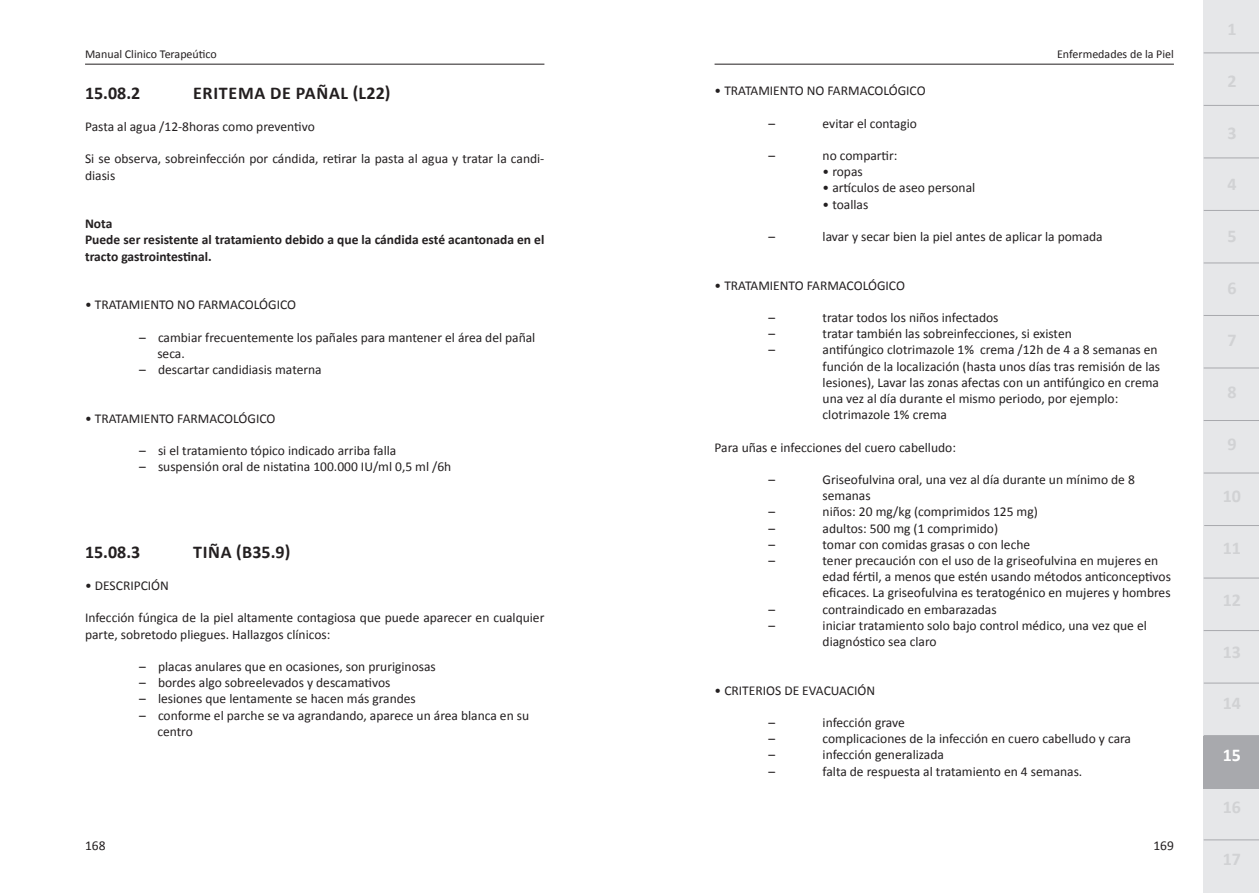
<style>
.page{position:relative;width:1259px;height:893px;background:#fff}
.page>*{position:absolute;margin:0;border:0;box-sizing:border-box;transform-origin:0 0}
.t1{font:700 18px "Calibri";letter-spacing:.02em;color:#231f20}
.t2{font:700 18px "Calibri";color:#d1d2d4}
.t3{font:700 18px "Calibri";color:#fff}
.t4{font:13.5px/16.2px "Calibri";color:#231f20}
.t5{font:700 13.5px/16.2px "Calibri";color:#231f20}
.t6{font:12px "Calibri";color:#231f20}
</style>
<div class="page">
<hr style="left:714px;top:64px;width:460px;height:1px;background:#231f20">
<hr style="left:85px;top:64px;width:459px;height:1px;background:#231f20">
<div style="left:1203px;top:0;width:56px;height:893px;background:#e6e7e9"></div>
<hr style="left:1203px;top:53px;width:56px;height:1px;background:#a8a9ad">
<hr style="left:1203px;top:105px;width:56px;height:1px;background:#a8a9ad">
<hr style="left:1203px;top:158px;width:56px;height:1px;background:#a8a9ad">
<hr style="left:1203px;top:210px;width:56px;height:1px;background:#a8a9ad">
<hr style="left:1203px;top:263px;width:56px;height:1px;background:#a8a9ad">
<hr style="left:1203px;top:315px;width:56px;height:1px;background:#a8a9ad">
<hr style="left:1203px;top:368px;width:56px;height:1px;background:#a8a9ad">
<hr style="left:1203px;top:420px;width:56px;height:1px;background:#a8a9ad">
<hr style="left:1203px;top:473px;width:56px;height:1px;background:#a8a9ad">
<hr style="left:1204px;top:525px;width:55px;height:1px;background:#a8a9ad">
<hr style="left:1203px;top:578px;width:56px;height:1px;background:#a8a9ad">
<hr style="left:1203px;top:630px;width:56px;height:1px;background:#a8a9ad">
<hr style="left:1203px;top:683px;width:56px;height:1px;background:#a8a9ad">
<hr style="left:1203px;top:735px;width:56px;height:1px;background:#a8a9ad">
<hr style="left:1203px;top:788px;width:56px;height:1px;background:#a8a9ad">
<hr style="left:1203px;top:839px;width:56px;height:1px;background:#a8a9ad">
<div style="left:1203px;top:736px;width:56px;height:52px;background:#a8a9ad"></div>
<p class="t6" style="left:85px;top:46px;width:133px">Manual Clinico Terapeútico</p>
<p class="t6" style="left:1057px;top:46px;width:118px">Enfermedades de la Piel</p>
<h1 class="t1" style="left:85px;top:81px;width:57px">15.08.2</h1>
<h1 class="t1" style="left:193px;top:81px;width:57px">Eritemad</h1>
<h1 class="t1" style="left:282px;top:81px;width:110px">e pañal (L22)</h1>
<p class="t4" style="left:85px;top:118px;width:231px">Pasta al agua /12-8horas como preventivo</p>
<p class="t4" style="left:85px;top:150px;width:461px">Si se observa, sobreinfección por cándida, retirar la pasta al agua y tratar la candi&shy;diasis</p>
<p class="t5" style="left:85px;top:215px;width:461px">Nota<br>Puede ser resistente al tratamiento debido a que la cándida esté acantonada en el tracto gastrointestinal.</p>
<p class="t4" style="left:85px;top:296px;width:25px">• Tratamiento</p>
<p class="t4" style="left:177px;top:296px;width:30px">no farmacol</p>
<p class="t4" style="left:259px;top:296px;width:17px">ógico</p>
<p class="t4" style="left:157px;top:328px;width:379px;text-indent:-18px">– cambiar frecuentemente los pañales para mantener el área del pañal seca.</p>
<p class="t4" style="left:139px;top:361px;width:184px">– descartar candidiasis materna</p>
<p class="t4" style="left:85px;top:409px;width:25px">• Tratamiento</p>
<p class="t4" style="left:177px;top:409px;width:9px">farmacol</p>
<p class="t4" style="left:238px;top:409px;width:17px">ógico</p>
<p class="t4" style="left:139px;top:442px;width:259px">– si el tratamiento tópico indicado arriba falla</p>
<p class="t4" style="left:139px;top:458px;width:314px">– suspensión oral de nistatina 100.000 IU/ml 0,5 ml /6h</p>
<h1 class="t1" style="left:85px;top:540px;width:57px">15.08.3</h1>
<h1 class="t1" style="left:193px;top:540px;width:99px">Tiña (B35.9)</h1>
<p class="t4" style="left:85px;top:577px;width:25px">• Descripci</p>
<p class="t4" style="left:151px;top:577px;width:17px">ón</p>
<p class="t4" style="left:85px;top:609px;width:461px">Infección fúngica de la piel altamente contagiosa que puede aparecer en cualquier parte, sobretodo pliegues. Hallazgos clínicos:</p>
<p class="t4" style="left:139px;top:658px;width:298px">– placas anulares que en ocasiones, son pruriginosas</p>
<p class="t4" style="left:139px;top:674px;width:253px">– bordes algo sobreelevados y descamativos</p>
<p class="t4" style="left:139px;top:690px;width:278px">– lesiones que lentamente se hacen más grandes</p>
<p class="t4" style="left:157px;top:706px;width:373px;text-indent:-18px">– conforme el parche se va agrandando, aparece un área blanca en su centro</p>
<p class="t4" style="left:714px;top:82px;width:25px">• Tratamiento</p>
<p class="t4" style="left:807px;top:82px;width:30px">no farmacol</p>
<p class="t4" style="left:888px;top:82px;width:17px">ógico</p>
<p class="t4" style="left:768px;top:114px;width:8px">–</p>
<p class="t4" style="left:822px;top:114px;width:96px">evitar el contagio</p>
<p class="t4" style="left:768px;top:147px;width:8px">–</p>
<p class="t4" style="left:822px;top:147px;width:76px">no compartir:</p>
<p class="t4" style="left:822px;top:163px;width:42px">• ropas</p>
<p class="t4" style="left:822px;top:179px;width:154px">• artículos de aseo personal</p>
<p class="t4" style="left:822px;top:195px;width:47px">• toallas</p>
<p class="t4" style="left:768px;top:228px;width:8px">–</p>
<p class="t4" style="left:822px;top:228px;width:282px">lavar y secar bien la piel antes de aplicar la pomada</p>
<p class="t4" style="left:714px;top:276px;width:25px">• Tratamiento</p>
<p class="t4" style="left:807px;top:276px;width:9px">farmacol</p>
<p class="t4" style="left:868px;top:276px;width:17px">ógico</p>
<p class="t4" style="left:768px;top:309px;width:8px">–</p>
<p class="t4" style="left:822px;top:309px;width:177px">tratar todos los niños infectados</p>
<p class="t4" style="left:768px;top:325px;width:8px">–</p>
<p class="t4" style="left:822px;top:325px;width:251px">tratar también las sobreinfecciones, si existen</p>
<p class="t4" style="left:768px;top:341px;width:8px">–</p>
<p class="t4" style="left:822px;top:341px;width:339px">antifúngico clotrimazole 1% crema /12h de 4 a 8 semanas en función de la localización (hasta unos días tras remisión de las lesiones), Lavar las zonas afectas con un antifúngico en crema una vez al día durante el mismo periodo, por ejemplo: clotrimazole 1% crema</p>
<p class="t4" style="left:714px;top:438px;width:243px">Para uñas e infecciones del cuero cabelludo:</p>
<p class="t4" style="left:768px;top:471px;width:8px">–</p>
<p class="t4" style="left:822px;top:471px;width:314px">Griseofulvina oral, una vez al día durante un mínimo de 8 semanas</p>
<p class="t4" style="left:768px;top:503px;width:8px">–</p>
<p class="t4" style="left:822px;top:503px;width:217px">niños: 20 mg/kg (comprimidos 125 mg)</p>
<p class="t4" style="left:768px;top:519px;width:8px">–</p>
<p class="t4" style="left:822px;top:519px;width:177px">adultos: 500 mg (1 comprimido)</p>
<p class="t4" style="left:768px;top:536px;width:8px">–</p>
<p class="t4" style="left:822px;top:536px;width:209px">tomar con comidas grasas o con leche</p>
<p class="t4" style="left:768px;top:552px;width:8px">–</p>
<p class="t4" style="left:822px;top:552px;width:350px">tener precaución con el uso de la griseofulvina en mujeres en edad fértil, a menos que estén usando métodos anticonceptivos eficaces. La griseofulvina es teratogénico en mujeres y hombres</p>
<p class="t4" style="left:768px;top:600px;width:8px">–</p>
<p class="t4" style="left:822px;top:600px;width:176px">contraindicado en embarazadas</p>
<p class="t4" style="left:768px;top:617px;width:8px">–</p>
<p class="t4" style="left:822px;top:617px;width:326px">iniciar tratamiento solo bajo control médico, una vez que el diagnóstico sea claro</p>
<p class="t4" style="left:714px;top:681px;width:24px">• Criterios</p>
<p class="t4" style="left:784px;top:681px;width:26px">de evacuaci</p>
<p class="t4" style="left:857px;top:681px;width:17px">ón</p>
<p class="t4" style="left:768px;top:714px;width:8px">–</p>
<p class="t4" style="left:822px;top:714px;width:84px">infección grave</p>
<p class="t4" style="left:768px;top:730px;width:8px">–</p>
<p class="t4" style="left:822px;top:730px;width:310px">complicaciones de la infección en cuero cabelludo y cara</p>
<p class="t4" style="left:768px;top:746px;width:8px">–</p>
<p class="t4" style="left:822px;top:746px;width:123px">infección generalizada</p>
<p class="t4" style="left:768px;top:762px;width:8px">–</p>
<p class="t4" style="left:822px;top:762px;width:261px">falta de respuesta al tratamiento en 4 semanas.</p>
<p class="t4" style="left:85px;top:837px;width:22px">168</p>
<p class="t4" style="left:1153px;top:837px;width:22px">169</p>
<h1 class="t2" style="left:1227px;top:18px;width:11px">1</h1>
<h1 class="t2" style="left:1227px;top:70px;width:11px">2</h1>
<h1 class="t2" style="left:1227px;top:121px;width:11px">3</h1>
<h1 class="t2" style="left:1227px;top:173px;width:11px">4</h1>
<h1 class="t2" style="left:1227px;top:225px;width:11px">5</h1>
<h1 class="t2" style="left:1227px;top:277px;width:11px">6</h1>
<h1 class="t2" style="left:1227px;top:329px;width:11px">7</h1>
<h1 class="t2" style="left:1227px;top:381px;width:11px">8</h1>
<h1 class="t2" style="left:1227px;top:433px;width:11px">9</h1>
<h1 class="t2" style="left:1222px;top:485px;width:20px">10</h1>
<h1 class="t2" style="left:1222px;top:537px;width:20px">11</h1>
<h1 class="t2" style="left:1222px;top:588px;width:20px">12</h1>
<h1 class="t2" style="left:1222px;top:640px;width:20px">13</h1>
<h1 class="t2" style="left:1222px;top:692px;width:20px">14</h1>
<h1 class="t3" style="left:1222px;top:744px;width:20px">15</h1>
<h1 class="t2" style="left:1222px;top:796px;width:20px">16</h1>
<h1 class="t2" style="left:1222px;top:848px;width:20px">17</h1>
</div>
